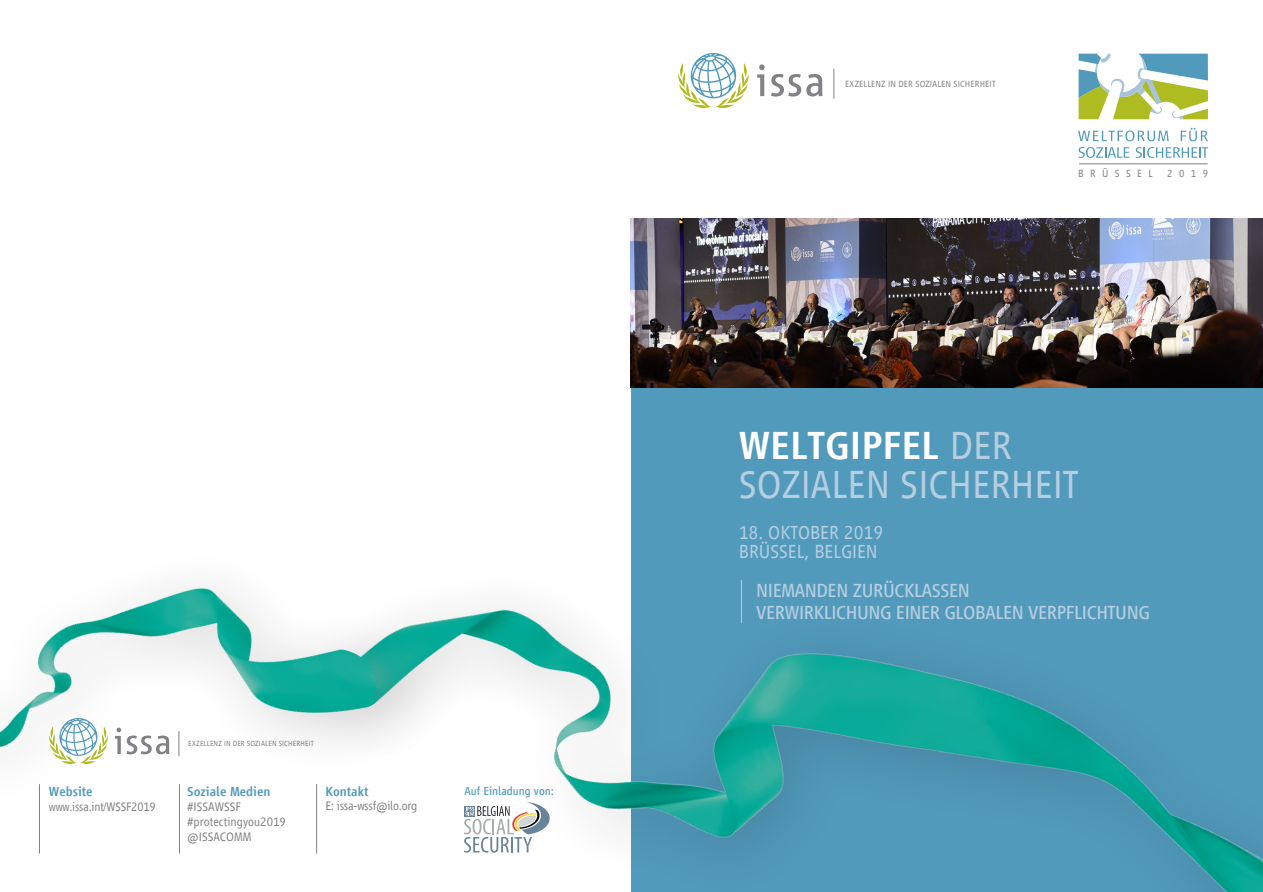
<style>
.page{position:relative;width:1263px;height:892px;background:#fff}
.page>*{position:absolute;margin:0;border:0;box-sizing:border-box;transform-origin:0 0}
.t1{font:300 40.35px/38.7px "Vialog LT Com";color:#b7cee0}
.t2{font:19.5px/22.5px "Vialog LT Com";letter-spacing:-.02em;color:#b7cee0}
.t3{font:300 19.5px/19.5px "Vialog LT Com";color:#b7cee0}
.t4{font:500 13.5px "Vialog LT Com";color:#519abc}
.t5{font:300 12.75px/15px "Vialog LT Com";color:#808285}
.t6{font:300 12.75px "Vialog LT Com";letter-spacing:-.02em;color:#808285}
.t7{font:12px "Vialog LT Com";color:#519abc}
.t8{font:300 10.8px "Vialog LT Com";letter-spacing:.6em;color:#808285}
.t9{font:300 9.3px "Vialog LT Com";letter-spacing:.015em;color:#808285}
.t10{font:300 7.65px "Vialog LT Com";letter-spacing:.015em;color:#808285}
.s1{font-weight:500;color:#fff}
</style>
<div class="page">
<img style="left:631px;top:219px;width:631px;height:108px">
<svg style="left:678px;top:53px;width:71px;height:55px"></svg>
<svg style="left:757px;top:64px;width:65px;height:33px"></svg>
<hr style="left:833px;top:69px;width:1px;height:30px;background:#808285">
<svg style="left:1078px;top:54px;width:129px;height:65px"></svg>
<hr style="left:1078px;top:164px;width:129px;height:1px;background:#808285">
<svg style="left:1078px;top:130px;width:90px;height:11px"></svg>
<svg style="left:1180px;top:128px;width:27px;height:13px"></svg>
<svg style="left:1078px;top:147px;width:51px;height:11px"></svg>
<svg style="left:1135px;top:147px;width:72px;height:11px"></svg>
<img style="left:443px;top:327px;width:819px;height:565px">
<div style="left:0;top:542px;width:443px;height:279px;background:#231f20;opacity:.2"></div>
<img style="left:0;top:542px;width:381px;height:312px">
<p class="t4" style="left:49px;top:784px;width:45px">Website</p>
<p class="t5" style="left:49px;top:799px;width:108px">www.issa.int/WSSF2019</p>
<p class="t10" style="left:188px;top:739px;width:127px">EXZELLENZ IN DER SOZIALEN SICHERHEIT</p>
<p class="t4" style="left:187px;top:784px;width:85px">Soziale Medien</p>
<p class="t5" style="left:187px;top:799px;width:100px">#ISSAWSSF #protectingyou2019 @ISSACOMM</p>
<p class="t4" style="left:325px;top:784px;width:44px">Kontakt</p>
<p class="t6" style="left:325px;top:799px;width:93px">E: issa-wssf@ilo.org</p>
<p class="t7" style="left:464px;top:785px;width:91px">Auf Einladung von:</p>
<p class="t9" style="left:844px;top:79px;width:152px">EXZELLENZ IN DER SOZIALEN SICHERHEIT</p>
<p class="t8" style="left:1077px;top:168px;width:76px">BRÜSSEL</p>
<p class="t8" style="left:1166px;top:168px;width:42px">2019</p>
<p class="t1" style="left:738px;top:427px;width:341px"><span class="s1">WELTGIPFEL</span> DER<br>SOZIALEN SICHERHEIT</p>
<p class="t3" style="left:738px;top:522px;width:146px">18. OKTOBER 2019<br>BRÜSSEL, BELGIEN</p>
<p class="t2" style="left:756px;top:579px;width:395px">NIEMANDEN ZURÜCKLASSEN<br>VERWIRKLICHUNG EINER GLOBALEN VERPFLICHTUNG</p>
</div>
